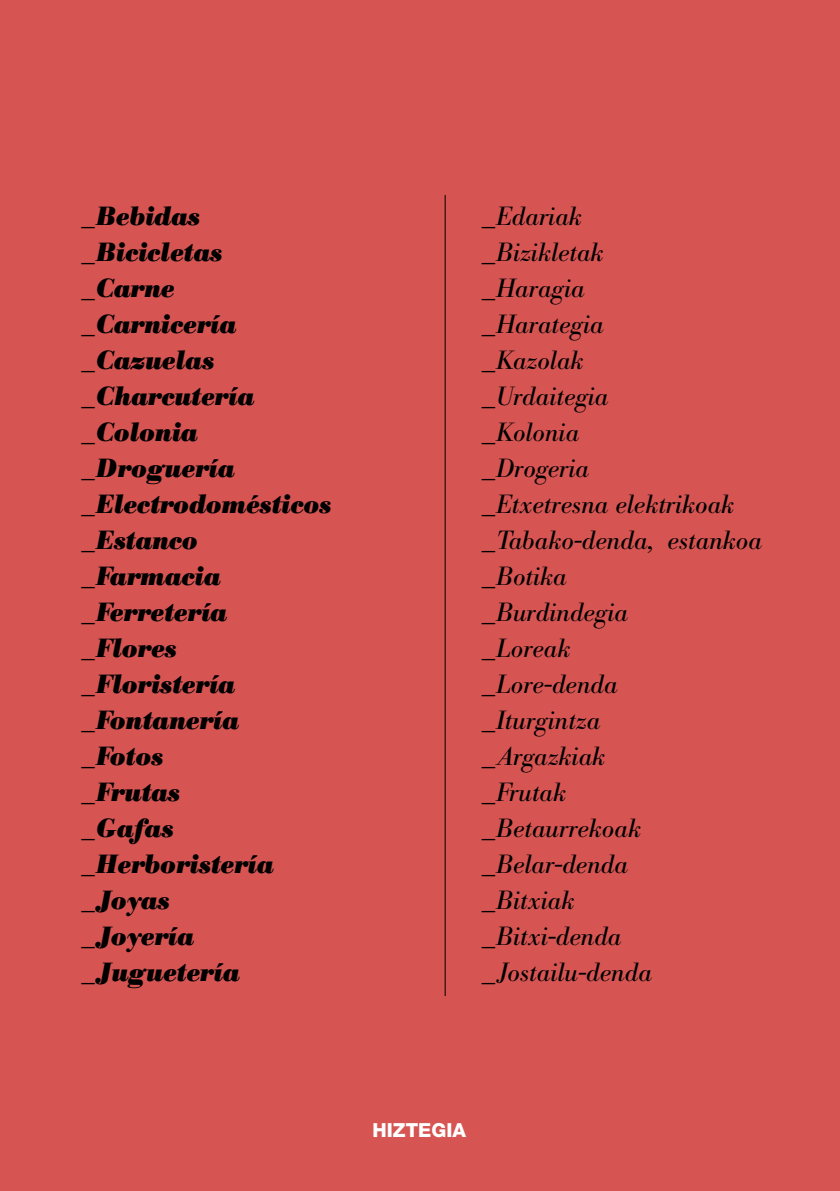
<style>
.page{position:relative;width:840px;height:1191px;background:#fff}
.page>*{position:absolute;margin:0;border:0;box-sizing:border-box;transform-origin:0 0}
.t1{font:italic 26px/36px "Bodoni BE";color:#000}
.t2{font:italic 700 26px/36px "Bodoni BE";color:#000}
.t3{font:800 19.4px "Helvetica Neue";color:#fff}
</style>
<div class="page">
<div style="left:0;top:0;width:839px;height:1191px;background:#d65452"></div>
<hr style="left:444px;top:195px;width:1px;height:801px;background:#000">
<p class="t2" style="left:83px;top:198px;width:249px">_Bebidas _Bicicletas<br>_Carne _Carnicería _Cazuelas _Charcutería _Colonia _Droguería _Electrodomésticos _Estanco _Farmacia _Ferretería<br>_Flores _Floristería _Fontanería<br>_Fotos<br>_Frutas<br>_Gafas _Herboristería _Joyas<br>_Joyería _Juguetería</p>
<p class="t1" style="left:483px;top:199px;width:280px">_Edariak<br>_Bizikletak<br>_Haragia<br>_Harategia<br>_Kazolak<br>_Urdaitegia<br>_Kolonia<br>_Drogeria<br>_Etxetresna elektrikoak _Tabako-denda, estankoa _Botika<br>_Burdindegia<br>_Loreak<br>_Lore-denda<br>_Iturgintza<br>_Argazkiak<br>_Frutak<br>_Betaurrekoak _Belar-denda<br>_Bitxiak<br>_Bitxi-denda _Jostailu-denda</p>
<p class="t3" style="left:372px;top:1118px;width:95px">HIZTEGIA</p>
</div>
